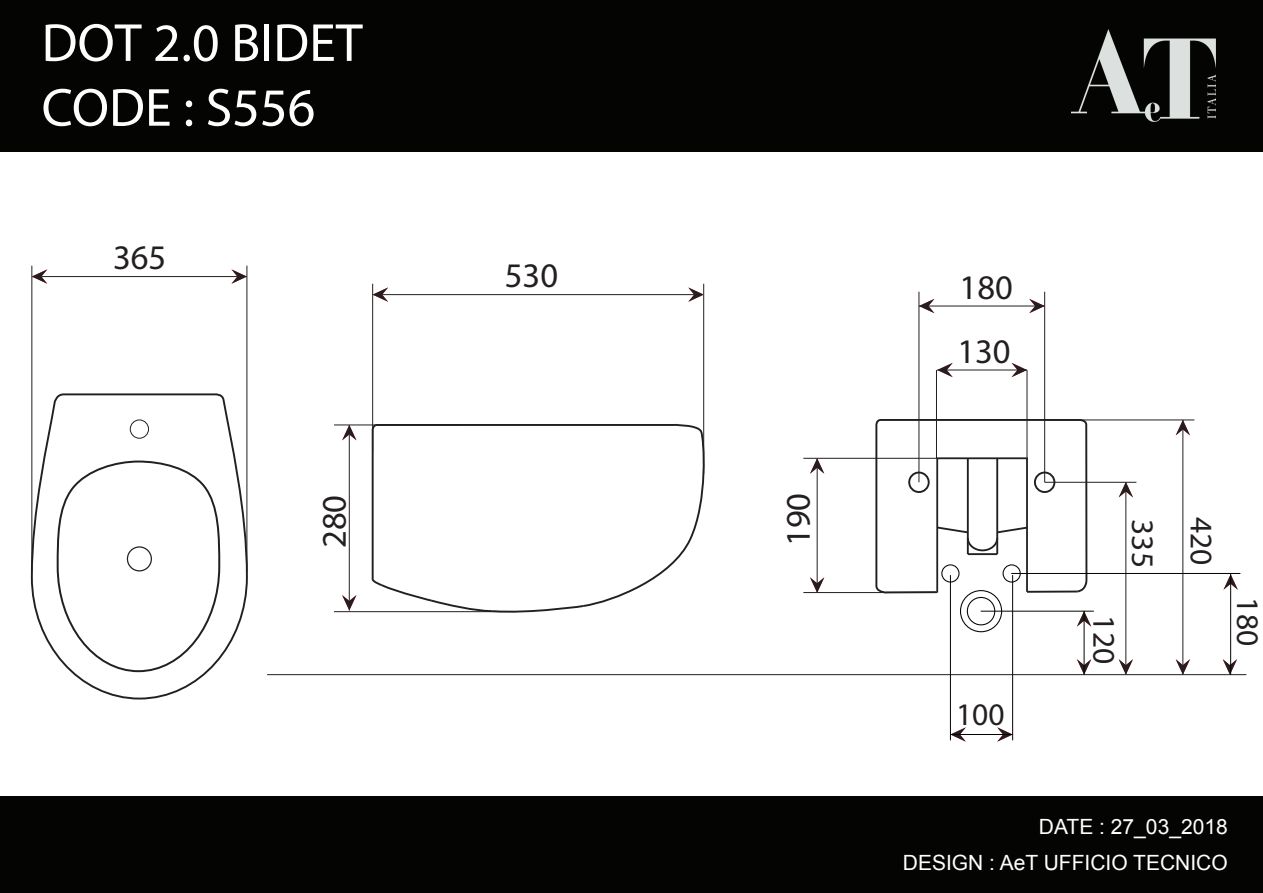
<style>
.page{position:relative;width:1263px;height:893px;background:#fff}
.page>*{position:absolute;margin:0;border:0;box-sizing:border-box;transform-origin:0 0}
.t1{font:54px/64.8px "Myriad Pro";color:#fff}
.t2{font:34.65px/64.1px "Myriad Pro";color:#231f20}
.t3{font:31.5px "Myriad Pro";color:#231f20}
.t4{font:21px/36px "Arial";color:#fff;text-align:right}
</style>
<div class="page">
<div style="left:0;top:0;width:1263px;height:152px;background:#040503"></div>
<img style="left:1071px;top:29px;width:144px;height:93px">
<div style="left:0;top:796px;width:1263px;height:97px;background:#040503"></div>
<svg style="left:30px;top:392px;width:218px;height:308px"></svg>
<svg style="left:56px;top:460px;width:166px;height:213px"></svg>
<svg style="left:371px;top:423px;width:334px;height:184px"></svg>
<svg style="left:379px;top:583px;width:206px;height:30px"></svg>
<svg style="left:874px;top:418px;width:214px;height:177px"></svg>
<hr style="left:803px;top:592px;width:134px;height:1px;background:#231f20">
<hr style="left:803px;top:458px;width:134px;height:1px;background:#231f20">
<hr style="left:936px;top:370px;width:1px;height:88px;background:#231f20">
<hr style="left:1027px;top:370px;width:1px;height:88px;background:#231f20">
<hr style="left:32px;top:266px;width:1px;height:306px;background:#231f20">
<hr style="left:247px;top:266px;width:1px;height:306px;background:#231f20">
<hr style="left:372px;top:284px;width:1px;height:168px;background:#231f20">
<hr style="left:703px;top:284px;width:1px;height:190px;background:#231f20">
<hr style="left:919px;top:292px;width:1px;height:190px;background:#231f20">
<hr style="left:349px;top:425px;width:1px;height:185px;background:#231f20">
<hr style="left:1044px;top:292px;width:1px;height:190px;background:#231f20">
<hr style="left:32px;top:276px;width:215px;height:1px;background:#231f20">
<svg style="left:231px;top:269px;width:16px;height:15px"></svg>
<svg style="left:32px;top:269px;width:15px;height:15px"></svg>
<hr style="left:373px;top:294px;width:323px;height:1px;background:#231f20">
<svg style="left:688px;top:287px;width:16px;height:15px"></svg>
<svg style="left:1029px;top:299px;width:16px;height:14px"></svg>
<svg style="left:342px;top:426px;width:14px;height:14px"></svg>
<svg style="left:1119px;top:483px;width:14px;height:14px"></svg>
<svg style="left:1077px;top:612px;width:14px;height:15px"></svg>
<svg style="left:1223px;top:574px;width:15px;height:16px"></svg>
<svg style="left:1176px;top:421px;width:14px;height:14px"></svg>
<svg style="left:1119px;top:659px;width:14px;height:15px"></svg>
<svg style="left:1077px;top:659px;width:14px;height:15px"></svg>
<svg style="left:997px;top:727px;width:16px;height:15px"></svg>
<svg style="left:950px;top:727px;width:16px;height:15px"></svg>
<svg style="left:1223px;top:659px;width:14px;height:15px"></svg>
<svg style="left:1176px;top:659px;width:14px;height:15px"></svg>
<svg style="left:342px;top:595px;width:14px;height:15px"></svg>
<svg style="left:373px;top:287px;width:15px;height:15px"></svg>
<svg style="left:919px;top:299px;width:15px;height:14px"></svg>
<hr style="left:919px;top:306px;width:126px;height:1px;background:#231f20">
<hr style="left:334px;top:425px;width:126px;height:1px;background:#231f20">
<hr style="left:334px;top:611px;width:182px;height:1px;background:#231f20">
<hr style="left:1045px;top:482px;width:91px;height:1px;background:#231f20">
<hr style="left:1045px;top:420px;width:149px;height:1px;background:#231f20">
<hr style="left:267px;top:674px;width:979px;height:1px;background:#231f20">
<hr style="left:1182px;top:420px;width:1px;height:255px;background:#231f20">
<hr style="left:1125px;top:482px;width:1px;height:193px;background:#231f20">
<svg style="left:1011px;top:363px;width:16px;height:14px"></svg>
<svg style="left:937px;top:363px;width:16px;height:14px"></svg>
<hr style="left:937px;top:370px;width:90px;height:1px;background:#231f20">
<svg style="left:810px;top:458px;width:14px;height:16px"></svg>
<svg style="left:810px;top:577px;width:14px;height:16px"></svg>
<hr style="left:817px;top:458px;width:1px;height:135px;background:#231f20">
<div style="left:960px;top:590px;width:42px;height:42px;border:1px solid #040503;border-radius:50%"></div>
<div style="left:941px;top:564px;width:18px;height:19px;border:1px solid #040503;border-radius:50%"></div>
<div style="left:1002px;top:564px;width:19px;height:19px;border:1px solid #040503;border-radius:50%"></div>
<div style="left:967px;top:597px;width:28px;height:28px;border:1px solid #040503;border-radius:50%"></div>
<hr style="left:981px;top:611px;width:112px;height:1px;background:#040503">
<hr style="left:1084px;top:611px;width:1px;height:64px;background:#040503">
<hr style="left:1011px;top:573px;width:229px;height:1px;background:#040503">
<hr style="left:1230px;top:573px;width:1px;height:102px;background:#040503">
<hr style="left:950px;top:575px;width:1px;height:165px;background:#040503">
<hr style="left:1012px;top:575px;width:1px;height:165px;background:#040503">
<hr style="left:950px;top:734px;width:63px;height:1px;background:#040503">
<h1 class="t1" style="left:42px;top:10px;width:323px">DOT 2.0 BIDET<br>CODE : S556</h1>
<h2 class="t2" style="left:113px;top:225px;width:55px">365</h2>
<h2 class="t2" style="left:301px;top:548px;width:55px;rotate:-90deg">280</h2>
<h2 class="t2" style="left:505px;top:243px;width:55px">530</h2>
<h2 class="t2" style="left:957px;top:255px;width:57px">180<br>130</h2>
<h2 class="t2" style="left:766px;top:546px;width:55px;rotate:-90deg">190</h2>
<h3 class="t3" style="left:956px;top:695px;width:50px">100</h3>
<h3 class="t3" style="left:1162px;top:519px;width:50px;rotate:90deg">335</h3>
<h3 class="t3" style="left:1221px;top:517px;width:50px;rotate:90deg">420</h3>
<h3 class="t3" style="left:1123px;top:615px;width:50px;rotate:90deg">120</h3>
<h3 class="t3" style="left:1267px;top:597px;width:50px;rotate:90deg">180</h3>
<p class="t4" style="left:903px;top:809px;width:326px">DATE : 27_03_2018<br>DESIGN : AeT UFFICIO TECNICO</p>
</div>
